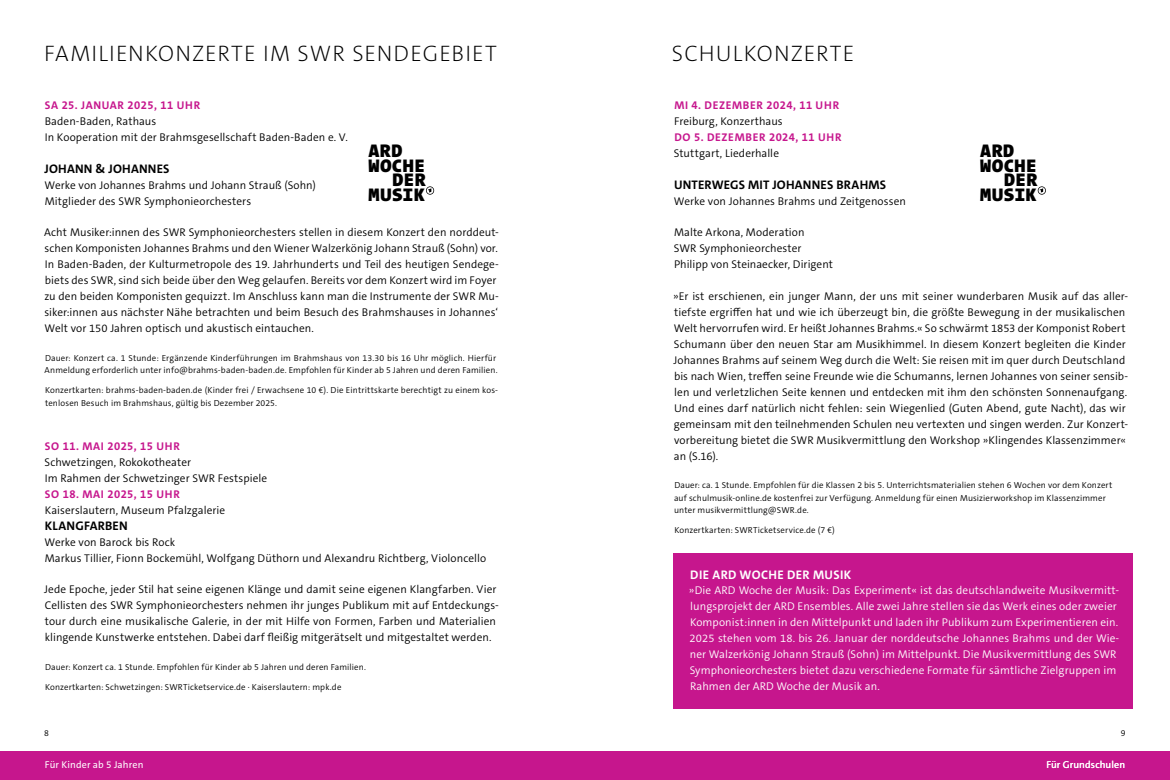
<style>
.page{position:relative;width:1170px;height:780px;background:#fff}
.page>*{position:absolute;margin:0;border:0;box-sizing:border-box;transform-origin:0 0}
.t1{font:200 22.5px "The Sans C5";letter-spacing:.045em;color:#000}
.t2{font:900 18.38px "The Sans Mono W9";letter-spacing:.01em;color:#000}
.t3{font:700 12.5px "The Sans C5";letter-spacing:.015em;color:#000}
.t4{font:700 12.5px "The Sans C5";letter-spacing:.03em;color:#fff}
.t5{font:300 11.25px/16px "The Sans C5";letter-spacing:.005em;color:#000}
.t6{font:300 11.25px/16px "The Sans C5";letter-spacing:.01em;color:#fff}
.t7{font:700 11.25px "The Sans C5";letter-spacing:.06em;color:#c6168d}
.t8{font:700 11.25px "The Sans C5";letter-spacing:.04em;color:#c6168d}
.t9{font:10px "The Sans C5";letter-spacing:.01em;color:#fff}
.t10{font:300 8.75px/12.5px "The Sans C5";letter-spacing:.015em;color:#000}
</style>
<div class="page">
<div style="left:585px;top:751px;width:584px;height:29px;background:#c6168d"></div>
<div style="left:0;top:751px;width:585px;height:29px;background:#c6168d"></div>
<div style="left:673px;top:553px;width:459px;height:156px;background:#c6168d"></div>
<svg style="left:426px;top:186px;width:8px;height:9px"></svg>
<svg style="left:1037px;top:186px;width:8px;height:9px"></svg>
<h1 class="t1" style="left:44px;top:39px;width:454px">FAMILIENKONZERTE IM SWR SENDEGEBIET</h1>
<p class="t8" style="left:45px;top:98px;width:157px">SA 25. JANUAR 2025, 11 UHR</p>
<p class="t5" style="left:45px;top:113px;width:304px">Baden-Baden, Rathaus<br>In Kooperation mit der Brahmsgesellschaft Baden-Baden e. V.</p>
<p class="t3" style="left:45px;top:160px;width:126px">JOHANN &amp; JOHANNES</p>
<p class="t5" style="left:44px;top:177px;width:273px">Werke von Johannes Brahms und Johann Strauß (Sohn)<br>Mitglieder des SWR Symphonieorchesters</p>
<p class="t5" style="left:44px;top:225px;width:456px">Acht Musiker:innen des SWR Symphonieorchesters stellen in diesem Konzert den norddeut&shy;schen Komponisten Johannes Brahms und den Wiener Walzerkönig Johann Strauß (Sohn) vor.<br>In Baden-Baden, der Kulturmetropole des 19. Jahrhunderts und Teil des heutigen Sendege&shy;biets des SWR, sind sich beide ü ber den Weg gelaufen. Bereits vor dem Konzert wird im Foyer zu den beiden Komponisten gequizzt. Im Anschluss kann man die Instrumente der SWR Mu&shy;siker:innen aus nächster Nähe betrachten und beim Besuch des Brahmshauses in Johannes‘ Welt vor 150 Jahren optisch und akustisch eintauchen.</p>
<p class="t10" style="left:45px;top:351px;width:454px">Dauer: Konzert ca. 1 Stunde: Ergänzende Kinderführungen im Brahmshaus von 13.30 bis 16 Uhr möglich. Hierfür<br>Anmeldung erforderlich unter info@brahms-baden-baden.de. Empfohlen für Kinder ab 5 Jahren und deren Familien.</p>
<p class="t10" style="left:45px;top:384px;width:454px">Konzertkarten: brahms-baden-baden.de (Kinder frei / Erwachsene 10 €). Die Eintrittskarte berechtigt zu einem kos&shy;tenlosen Besuch im Brahmshaus, gültig bis Dezember 2025.</p>
<p class="t7" style="left:45px;top:439px;width:137px">SO 11. MAI 2025, 15 UHR</p>
<p class="t5" style="left:44px;top:454px;width:224px">Schwetzingen, Rokokotheater<br>Im Rahmen der Schwetzinger SWR Festspiele</p>
<p class="t7" style="left:45px;top:486px;width:137px">SO 18. MAI 2025, 15 UHR</p>
<p class="t5" style="left:45px;top:502px;width:182px">Kaiserslautern, Museum Pfalzgalerie</p>
<p class="t3" style="left:45px;top:517px;width:84px">KLANGFARBEN</p>
<p class="t5" style="left:44px;top:534px;width:443px">Werke von Barock bis Rock<br>Markus Tillier, Fionn Bockemü hl, Wolfgang Düthorn und Alexandru Richtberg, Violoncello</p>
<p class="t5" style="left:44px;top:581px;width:456px">Jede Epoche, jeder Stil hat seine eigenen Klänge und damit seine eigenen Klangfarben. Vier Cellisten des SWR Symphonieorchesters nehmen ihr junges Publikum mit auf Entdeckungs&shy;tour durch eine musikalische Galerie, in der mit Hilfe von Formen, Farben und Materialien klingende Kunstwerke entstehen. Dabei darf fleißig mitgerätselt und mitgestaltet werden.</p>
<p class="t10" style="left:45px;top:660px;width:322px">Dauer: Konzert ca. 1 Stunde. Empfohlen für Kinder ab 5 Jahren und deren Familien.</p>
<p class="t10" style="left:45px;top:680px;width:298px">Konzertkarten: Schwetzingen: SWRTicketservice.de ∙ Kaiserslautern: mpk.de</p>
<h2 class="t2" style="left:368px;top:141px;width:36px">ARD</h2>
<h2 class="t2" style="left:368px;top:155px;width:58px">WOCHE</h2>
<h2 class="t2" style="left:392px;top:170px;width:35px">DER</h2>
<h2 class="t2" style="left:368px;top:184px;width:58px">MUSIK</h2>
<h1 class="t1" style="left:672px;top:39px;width:184px">SCHULKONZERTE</h1>
<p class="t7" style="left:674px;top:98px;width:166px">MI 4. DEZEMBER 2024, 11 UHR</p>
<p class="t5" style="left:674px;top:113px;width:110px">Freiburg, Konzerthaus</p>
<p class="t7" style="left:674px;top:130px;width:169px">DO 5. DEZEMBER 2024, 11 UHR</p>
<p class="t5" style="left:673px;top:145px;width:107px">Stuttgart, Liederhalle</p>
<p class="t3" style="left:674px;top:176px;width:214px">UNTERWEGS MIT JOHANNES BRAHMS</p>
<p class="t5" style="left:673px;top:193px;width:234px">Werke von Johannes Brahms und Zeitgenossen</p>
<p class="t5" style="left:673px;top:225px;width:161px">Malte Arkona, Moderation<br>SWR Symphonieorchester<br>Philipp von Steinaecker, Dirigent</p>
<p class="t5" style="left:673px;top:288px;width:456px">»Er ist erschienen, ein junger Mann, der uns mit seiner wunderbaren Musik auf das aller&shy;tiefste ergriffen hat und wie ich überzeugt bin, die größte Bewegung in der musikalischen Welt hervorrufen wird. Er heißt Johannes Brahms.« So schwärmt 1853 der Komponist Robert Schumann über den neuen Star am Musikhimmel. In diesem Konzert begleiten die Kinder Johannes Brahms auf seinem Weg durch die Welt: Sie reisen mit im quer durch Deutschland bis nach Wien, treffen seine Freunde wie die Schumanns, lernen Johannes von seiner sensib&shy;len und verletzlichen Seite kennen und entdecken mit ihm den schönsten Sonnenaufgang.<br>Und eines darf natürlich nicht fehlen: sein Wiegenlied (Guten Abend, gute Nacht), das wir gemeinsam mit den teilnehmenden Schulen neu vertexten und singen werden. Zur Konzert&shy;vorbereitung bietet die SWR Musikvermittlung den Workshop »Klingendes Klassenzimmer« an (S.16).</p>
<p class="t10" style="left:674px;top:479px;width:440px">Dauer: ca. 1 Stunde. Empfohlen fü r die Klassen 2 bis 5. Unterrichtsmaterialien stehen 6 Wochen vor dem Konzert auf schulmusik-online.de kostenfrei zur Verfügung. Anmeldung fü r einen Musizierworkshop im Klassenzimmer unter musikvermittlung@SWR.de.</p>
<p class="t10" style="left:674px;top:524px;width:162px">Konzertkarten: SWRTicketservice.de (7 €)</p>
<h2 class="t2" style="left:980px;top:141px;width:36px">ARD</h2>
<h2 class="t2" style="left:980px;top:155px;width:58px">WOCHE</h2>
<h2 class="t2" style="left:1004px;top:170px;width:35px">DER</h2>
<h2 class="t2" style="left:980px;top:184px;width:58px">MUSIK</h2>
<p class="t4" style="left:690px;top:566px;width:163px">DIE ARD WOCHE DER MUSIK</p>
<p class="t6" style="left:689px;top:582px;width:432px">»Die ARD Woche der Musik: Das Experiment« ist das deutschlandweite Musikvermitt&shy;lungsprojekt der ARD Ensembles. Alle zwei Jahre stellen sie das Werk eines oder zweier Komponist:innen in den Mittelpunkt und laden ihr Publikum zum Experimentieren ein.<br>2025 stehen vom 18. bis 26. Januar der norddeutsche Johannes Brahms und der Wie&shy;ner Walzerkönig Johann Strauß (Sohn) im Mittelpunkt. Die Musikvermittlung des SWR Symphonieorchesters bietet dazu verschiedene Formate fü r sä mtliche Zielgruppen im Rahmen der ARD Woche der Musik an.</p>
<p class="t10" style="left:44px;top:726px;width:6px">8</p>
<p class="t10" style="left:1120px;top:726px;width:6px">9</p>
<p class="t9" style="left:45px;top:758px;width:100px">Für Kinder ab 5 Jahren</p>
<p class="t9" style="left:1046px;top:758px;width:80px">Für Grundschulen</p>
</div>
